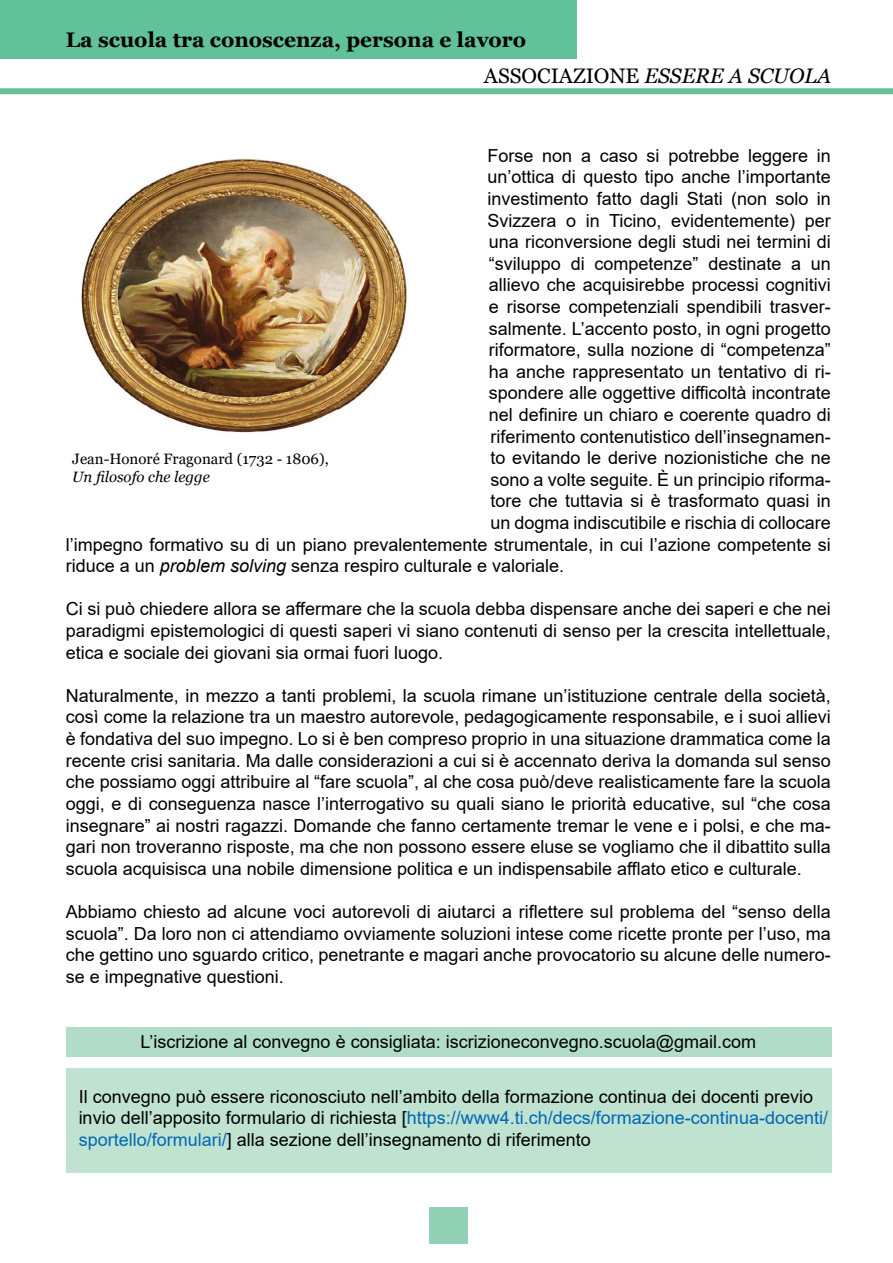
<style>
.page{position:relative;width:893px;height:1263px;background:#fff}
.page>*{position:absolute;margin:0;border:0;box-sizing:border-box;transform-origin:0 0}
.t1{font:700 21px/36px "Georgia";color:#000}
.t2{font:18px/21.6px "Arial";color:#000;text-align:justify}
.t3{font:15px "Georgia";color:#000}
.t4{font:italic 15px "Georgia";color:#000}
.s1{font-weight:400}
.s2{font-weight:400;font-style:italic}
.s3{font-style:italic}
.s4{color:#0068b4}
</style>
<div class="page">
<div style="left:66px;top:1027px;width:765px;height:29px;background:#b1ddc8"></div>
<div style="left:0;top:0;width:576px;height:58px;background:#61c199"></div>
<div style="left:0;top:88px;width:893px;height:6px;background:#61c199"></div>
<div style="left:429px;top:1208px;width:39px;height:36px;background:#93d1b4"></div>
<img style="left:81px;top:158px;width:326px;height:275px">
<div style="left:66px;top:1068px;width:765px;height:104px;background:#bfe2d1"></div>
<p class="t1" style="left:484px;top:22px;width:349px;text-indent:-418px">La scuola tra conoscenza, persona e lavoro<br><span class="s1">ASSOCIAZIONE</span> <span class="s2">ESSERE A SCUOLA</span></p>
<p class="t2" style="left:487px;top:145px;width:345px">Forse non a caso si potrebbe leggere in</p>
<p class="t2" style="left:487px;top:166px;width:345px">un’ottica di questo tipo anche l’importante</p>
<p class="t2" style="left:487px;top:188px;width:345px">investimento fatto dagli Stati (non solo in</p>
<p class="t2" style="left:487px;top:209px;width:345px">Svizzera o in Ticino, evidentemente) per</p>
<p class="t2" style="left:489px;top:231px;width:343px">una riconversione degli studi nei termini di</p>
<p class="t2" style="left:489px;top:253px;width:343px">“sviluppo di competenze” destinate a un</p>
<p class="t2" style="left:489px;top:274px;width:343px">allievo che acquisirebbe processi cognitivi</p>
<p class="t2" style="left:489px;top:296px;width:343px">e risorse competenziali spendibili trasver-</p>
<p class="t2" style="left:489px;top:317px;width:343px">salmente. L’accento posto, in ogni progetto</p>
<p class="t2" style="left:489px;top:339px;width:343px">riformatore, sulla nozione di “competenza”</p>
<p class="t2" style="left:489px;top:361px;width:343px">ha anche rappresentato un tentativo di ri-</p>
<p class="t2" style="left:489px;top:382px;width:344px">spondere alle oggettive difficoltà incontrate</p>
<p class="t2" style="left:489px;top:404px;width:343px">nel definire un chiaro e coerente quadro di</p>
<p class="t2" style="left:490px;top:425px;width:342px">riferimento contenutistico dell’insegnamen-</p>
<p class="t2" style="left:490px;top:447px;width:342px">to evitando le derive nozionistiche che ne</p>
<p class="t2" style="left:490px;top:469px;width:342px">sono a volte seguite. È un principio riforma-</p>
<p class="t2" style="left:490px;top:490px;width:342px">tore che tuttavia si è trasformato quasi in</p>
<p class="t2" style="left:490px;top:512px;width:342px">un dogma indiscutibile e rischia di collocare</p>
<p class="t2" style="left:66px;top:533px;width:766px">l’impegno formativo su di un piano prevalentemente strumentale, in cui l’azione competente si</p>
<p class="t2" style="left:66px;top:555px;width:500px">riduce a un <span class="s3">problem solving</span> senza respiro culturale e valoriale.</p>
<p class="t2" style="left:66px;top:598px;width:766px">Ci si può chiedere allora se affermare che la scuola debba dispensare anche dei saperi e che nei paradigmi epistemologici di questi saperi vi siano contenuti di senso per la crescita intellettuale, etica e sociale dei giovani sia ormai fuori luogo.</p>
<p class="t2" style="left:66px;top:685px;width:767px">Naturalmente, in mezzo a tanti problemi, la scuola rimane un’istituzione centrale della società, così come la relazione tra un maestro autorevole, pedagogicamente responsabile, e i suoi allievi è fondativa del suo impegno. Lo si è ben compreso proprio in una situazione drammatica come la recente crisi sanitaria. Ma dalle considerazioni a cui si è accennato deriva la domanda sul senso che possiamo oggi attribuire al “fare scuola”, al che cosa può/deve realisticamente fare la scuola oggi, e di conseguenza nasce l’interrogativo su quali siano le priorità educative, sul “che cosa insegnare” ai nostri ragazzi. Domande che fanno certamente tremar le vene e i polsi, e che ma&shy;gari non troveranno risposte, ma che non possono essere eluse se vogliamo che il dibattito sulla scuola acquisisca una nobile dimensione politica e un indispensabile afflato etico e culturale.</p>
<p class="t2" style="left:66px;top:901px;width:767px">Abbiamo chiesto ad alcune voci autorevoli di aiutarci a riflettere sul problema del “senso della scuola”. Da loro non ci attendiamo ovviamente soluzioni intese come ricette pronte per l’uso, ma che gettino uno sguardo critico, penetrante e magari anche provocatorio su alcune delle numero&shy;se e impegnative questioni.</p>
<p class="t3" style="left:72px;top:450px;width:258px">Jean-Honoré Fragonard (1732 - 1806),</p>
<p class="t4" style="left:72px;top:468px;width:139px">Un filosofo che legge</p>
<p class="t2" style="left:141px;top:1030px;width:617px">L’iscrizione al convegno è consigliata: iscrizioneconvegno.scuola@gmail.com</p>
<p class="t2" style="left:79px;top:1085px;width:751px;text-align:left">Il convegno può essere riconosciuto nell’ambito della formazione continua dei docenti previo invio dell’apposito formulario di richiesta [<span class="s4">https://www4.ti.ch/decs/formazione-continua-docenti/ sportello/formulari/</span>] alla sezione dell’insegnamento di riferimento</p>
</div>
